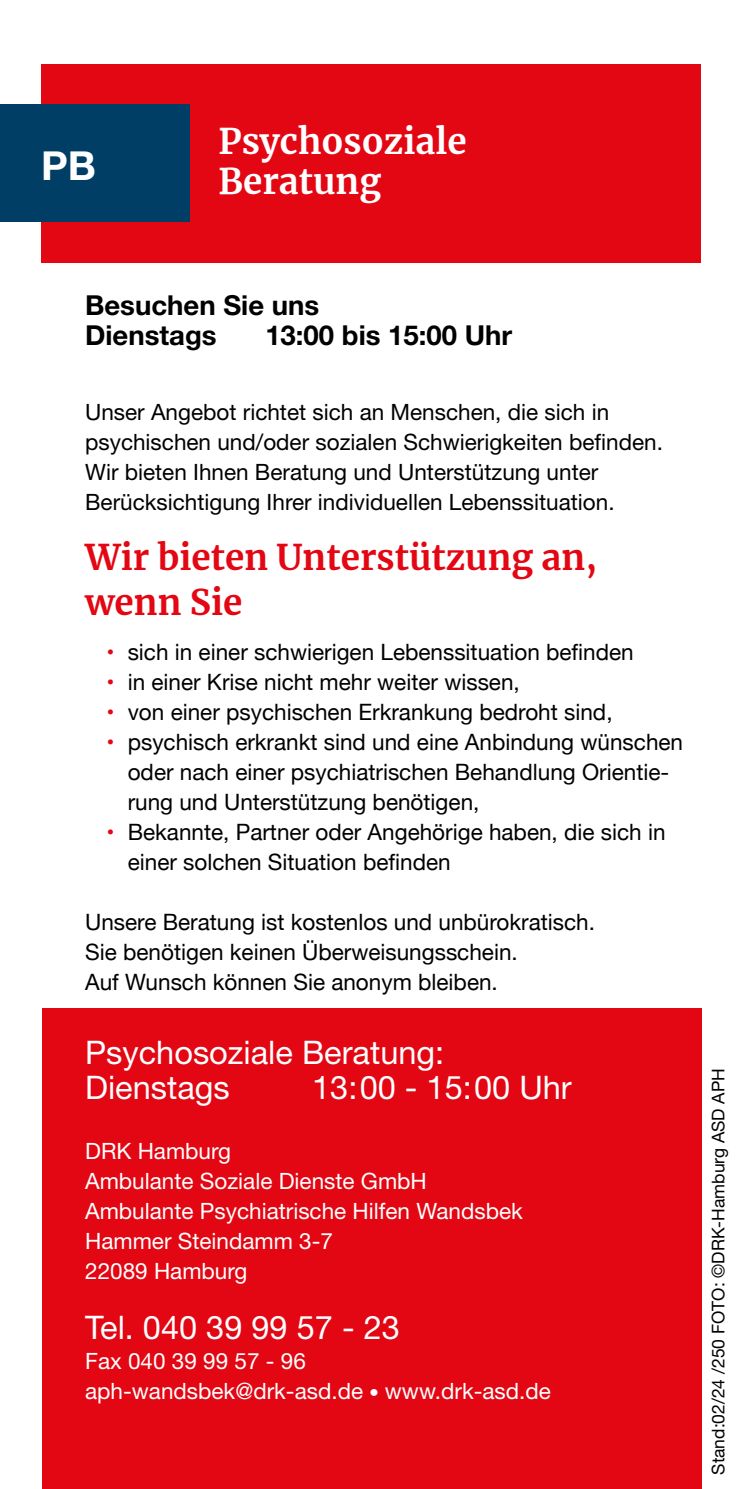
<style>
.page{position:relative;width:745px;height:1489px;background:#fff}
.page>*{position:absolute;margin:0;border:0;box-sizing:border-box;transform-origin:0 0}
.t1{font:700 40px "Helvetica Neue LT Pro";color:#fff}
.t2{font:700 35px/45px "Merriweather";color:#e30613}
.t3{font:700 35px/40px "Merriweather";color:#fff}
.t4{font:32.5px/35px "Helvetica Neue LT Pro";color:#fff}
.t5{font:700 27.5px/30px "Helvetica Neue LT Pro";color:#000}
.t6{font:22.5px/30px "Helvetica Neue";color:#000}
.t7{font:22.5px/30px "Helvetica Neue LT Pro";color:#000}
.t8{font:22.5px/30px "Helvetica Neue LT Pro";color:#fff}
.t9{font:17.5px "Helvetica Neue LT Pro";color:#000}
.s1{color:#e30613}
.s2{font-family:"Museo Sans 500"}
</style>
<div class="page">
<div style="left:43px;top:1008px;width:659px;height:480px;background:#e30613"></div>
<div style="left:41px;top:64px;width:659px;height:198px;background:#e30613"></div>
<div style="left:0;top:104px;width:190px;height:118px;background:#003e66"></div>
<h1 class="t1" style="left:41px;top:141px;width:56px">PB</h1>
<h2 class="t3" style="left:218px;top:120px;width:249px">Psychosoziale<br>Beratung</h2>
<p class="t5" style="left:85px;top:290px;width:235px">Besuchen Sie uns<br>Dienstags</p>
<p class="t5" style="left:265px;top:320px;width:248px">13:00 bis 15:00 Uhr</p>
<p class="t7" style="left:85px;top:396px;width:579px">Unser Angebot richtet sich an Menschen, die sich in psychischen und/oder sozialen Schwierigkeiten befinden.<br>Wir bieten Ihnen Beratung und Unterstützung unter Berücksichtigung Ihrer individuellen Lebenssituation.</p>
<h2 class="t2" style="left:85px;top:534px;width:513px">Wir bieten Unterstützung an, wenn Sie</h2>
<p class="t6" style="left:106px;top:638px;width:528px"><span class="s1">•</span> sich in einer schwierigen Lebenssituation befinden</p>
<p class="t6" style="left:106px;top:668px;width:414px"><span class="s1">•</span> in einer Krise nicht mehr weiter wissen,</p>
<p class="t6" style="left:106px;top:698px;width:507px"><span class="s1">•</span> von einer psychischen Erkrankung bedroht sind,</p>
<p class="t6" style="left:128px;top:728px;width:556px;text-indent:-21px"><span class="s1">•</span> psychisch erkrankt sind und eine Anbindung wünschen oder nach einer psychiatrischen Behandlung Orientie&shy;rung und Unterstützung benötigen,</p>
<p class="t6" style="left:128px;top:818px;width:539px;text-indent:-21px"><span class="s1">•</span> Bekannte, Partner oder Angehörige haben, die sich in einer solchen Situation befinden</p>
<p class="t6" style="left:85px;top:908px;width:511px">Unsere Beratung ist kostenlos und unbürokratisch.<br>Sie benötigen keinen Überweisungsschein.<br>Auf Wunsch können Sie anonym bleiben.</p>
<h3 class="t4" style="left:85px;top:1034px;width:360px">Psychosoziale Beratung:<br>Dienstags</h3>
<h3 class="t4" style="left:312px;top:1069px;width:261px">13:00 - 15:00 Uhr</h3>
<p class="t8" style="left:85px;top:1135px;width:439px">DRK Hamburg<br>Ambulante Soziale Dienste GmbH<br>Ambulante Psychiatrische Hilfen Wandsbek<br>Hammer Steindamm 3-7<br>22089 Hamburg</p>
<h3 class="t4" style="left:85px;top:1309px;width:316px">Tel. 040 39 99 57 - 23</h3>
<p class="t8" style="left:85px;top:1345px;width:467px">Fax 040 39 99 57 - 96 aph-wandsbek@drk-asd.de <span class="s2">•</span> www.drk-asd.de</p>
<p class="t9" style="left:707px;top:1474px;width:408px;rotate:-90deg">Stand:02/24 /250 FOTO: ©DRK-Hamburg ASD APH</p>
</div>
